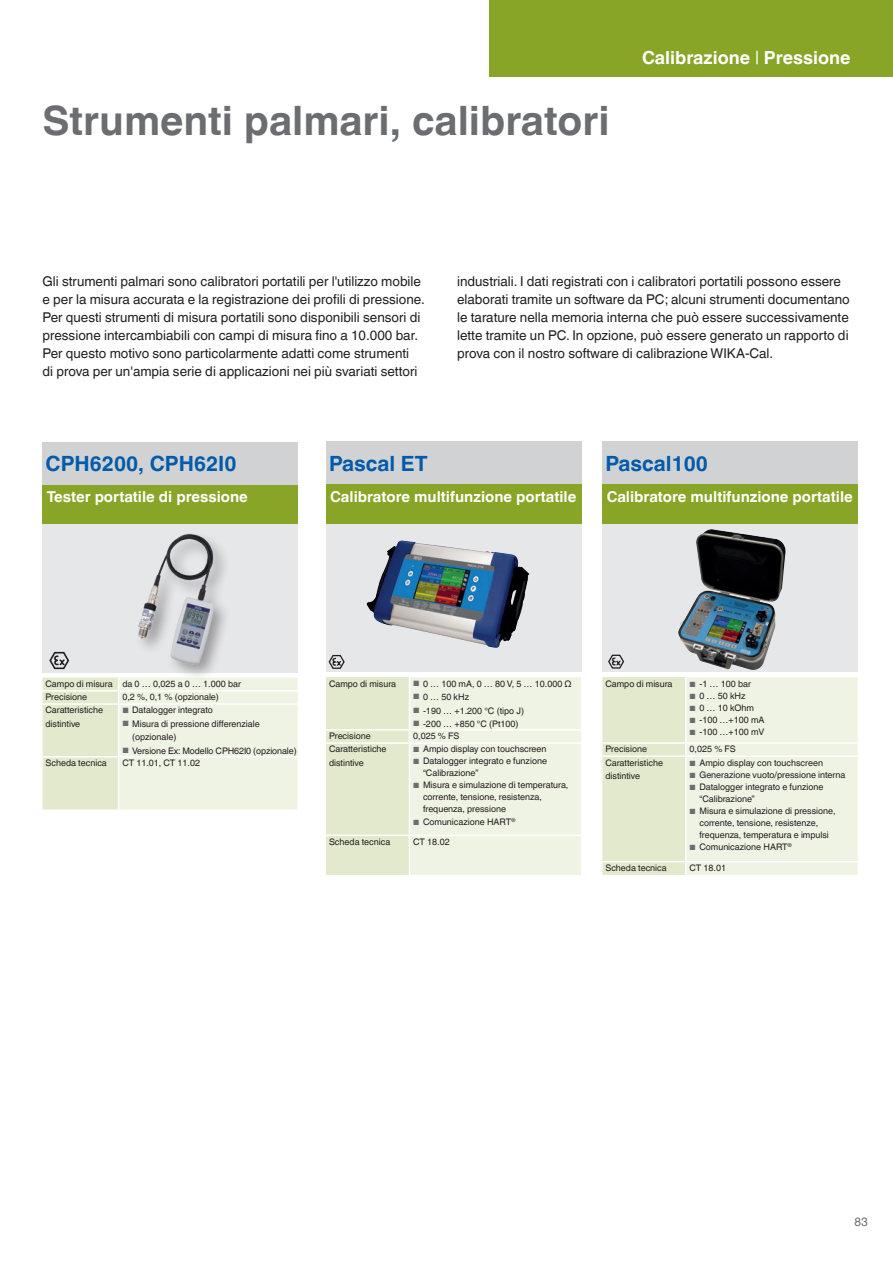
<style>
.page{position:relative;width:893px;height:1263px;background:#fff}
.page>*{position:absolute;margin:0;border:0;box-sizing:border-box;transform-origin:0 0}
.t1{font:700 40.5px "Helvetica World";color:#6c6d70}
.t2{font:700 21px "Helvetica World";color:#015aaa}
.t3{font:700 18px "Helvetica World";color:#fff}
.t4{font:700 15px "Helvetica World";color:#fff}
.t5{font:13.5px/18px "Helvetica World";color:#231f20}
.t6{font:12px "Helvetica World";color:#6c6d70}
.t7{font:9px/12px "Helvetica World";color:#231f20}
.s1{font-weight:400}
.s2{font-size:7.65px;color:#6c6d70}
.s3{font-size:7.5px;color:#6c6d70}
</style>
<div class="page">
<div style="left:489px;top:0;width:404px;height:77px;background:#89a527"></div>
<div style="left:43px;top:442px;width:255px;height:43px;background:#d1d2d4"></div>
<div style="left:43px;top:485px;width:255px;height:39px;background:#89a527"></div>
<div style="left:43px;top:524px;width:255px;height:149px;background:#e6e7e9"></div>
<svg style="left:43px;top:678px;width:255px;height:131px;background:#ebf0dc"></svg>
<hr style="left:43px;top:703px;width:76px;height:2px;background:#fff">
<hr style="left:119px;top:703px;width:179px;height:2px;background:#fff">
<hr style="left:118px;top:705px;width:1px;height:51px;background:#fff">
<hr style="left:43px;top:756px;width:76px;height:1px;background:#fff">
<hr style="left:119px;top:756px;width:179px;height:1px;background:#fff">
<hr style="left:118px;top:757px;width:1px;height:52px;background:#fff">
<div style="left:135px;top:531px;width:96px;height:150px;background:#231f20;opacity:.4"></div>
<img style="left:137px;top:533px;width:78px;height:132px">
<svg style="left:49px;top:652px;width:20px;height:17px"></svg>
<div style="left:326px;top:442px;width:255px;height:42px;background:#d1d2d4"></div>
<div style="left:326px;top:484px;width:255px;height:40px;background:#89a527"></div>
<svg style="left:326px;top:524px;width:255px;height:148px;background:#b9c0c7"></svg>
<svg style="left:326px;top:677px;width:255px;height:198px;background:#eaefdb"></svg>
<hr style="left:326px;top:742px;width:83px;height:2px;background:#fff">
<hr style="left:409px;top:742px;width:172px;height:2px;background:#fff">
<hr style="left:409px;top:744px;width:1px;height:90px;background:#fff">
<hr style="left:326px;top:834px;width:83px;height:2px;background:#fff">
<hr style="left:409px;top:834px;width:172px;height:2px;background:#fff">
<hr style="left:409px;top:836px;width:1px;height:39px;background:#fff">
<div style="left:602px;top:442px;width:256px;height:42px;background:#d1d2d4"></div>
<div style="left:602px;top:484px;width:256px;height:40px;background:#89a527"></div>
<svg style="left:602px;top:524px;width:256px;height:148px;background:#b3b8bb"></svg>
<svg style="left:602px;top:677px;width:256px;height:198px;background:#ebf0dc"></svg>
<svg style="left:329px;top:655px;width:16px;height:14px"></svg>
<img style="left:376px;top:540px;width:25px;height:55px">
<img style="left:696px;top:529px;width:15px;height:58px">
<svg style="left:608px;top:655px;width:16px;height:14px"></svg>
<h1 class="t1" style="left:43px;top:98px;width:569px">Strumenti palmari, calibratori</h1>
<h3 class="t3" style="left:642px;top:47px;width:210px">Calibrazione <span class="s1">|</span> Pressione</h3>
<p class="t5" style="left:43px;top:272px;width:384px">Gli strumenti palmari sono calibratori portatili per l'utilizzo mobile e per la misura accurata e la registrazione dei profili di pressione.<br>Per questi strumenti di misura portatili sono disponibili sensori di pressione intercambiabili con campi di misura fino a 10.000 bar.<br>Per questo motivo sono particolarmente adatti come strumenti<br>di prova per un'ampia serie di applicazioni nei più svariati settori</p>
<p class="t5" style="left:457px;top:272px;width:394px">industriali. I dati registrati con i calibratori portatili possono essere elaborati tramite un software da PC; alcuni strumenti documentano le tarature nella memoria interna che può essere successivamente lette tramite un PC. In opzione, può essere generato un rapporto di prova con il nostro software di calibrazione WIKA-Cal.</p>
<h2 class="t2" style="left:45px;top:451px;width:193px">CPH6200, CPH62I0</h2>
<h3 class="t4" style="left:47px;top:488px;width:203px">Tester portatile di pressione</h3>
<h2 class="t2" style="left:329px;top:451px;width:100px">Pascal ET</h2>
<h3 class="t4" style="left:330px;top:488px;width:248px">Calibratore multifunzione portatile</h3>
<h2 class="t2" style="left:605px;top:451px;width:104px">Pascal100</h2>
<h3 class="t4" style="left:607px;top:488px;width:248px">Calibratore multifunzione portatile</h3>
<p class="t7" style="left:45px;top:677px;width:197px;line-height:13.2px">Campo di misura da 0 … 0,025 a 0 … 1.000 bar<br>Precisione</p>
<p class="t7" style="left:122px;top:691px;width:98px">0,2 %, 0,1 % (opzionale)</p>
<p class="t7" style="left:45px;top:704px;width:59px;line-height:13.5px">Caratteristiche distintive</p>
<p class="t7" style="left:122px;top:704px;width:92px"><span class="s2">■</span> Datalogger integrato</p>
<p class="t7" style="left:132px;top:717px;width:129px;line-height:13.5px;text-indent:-10px"><span class="s2">■</span> Misura di pressione differenziale (opzionale)</p>
<p class="t7" style="left:122px;top:745px;width:176px"><span class="s2">■</span> Versione Ex: Modello CPH62I0 (opzionale)</p>
<p class="t7" style="left:45px;top:757px;width:63px">Scheda tecnica</p>
<p class="t7" style="left:122px;top:757px;width:79px">CT 11.01, CT 11.02</p>
<p class="t7" style="left:329px;top:677px;width:69px">Campo di misura</p>
<p class="t7" style="left:413px;top:677px;width:160px"><span class="s2">■</span> 0 … 100 mA, 0 … 80 V, 5 … 10.000 Ω</p>
<p class="t7" style="left:413px;top:691px;width:57px"><span class="s2">■</span> 0 … 50 kHz</p>
<p class="t7" style="left:413px;top:704px;width:112px"><span class="s2">■</span> -190 … +1.200 °C (tipo J)</p>
<p class="t7" style="left:413px;top:718px;width:107px"><span class="s2">■</span> -200 … +850 °C (Pt100)</p>
<p class="t7" style="left:329px;top:730px;width:43px">Precisione</p>
<p class="t7" style="left:413px;top:730px;width:48px">0,025 % FS</p>
<p class="t7" style="left:329px;top:743px;width:59px;line-height:13.5px">Caratteristiche distintive</p>
<p class="t7" style="left:413px;top:743px;width:135px"><span class="s3">■</span> Ampio display con touchscreen</p>
<p class="t7" style="left:423px;top:755px;width:125px;text-indent:-10px"><span class="s3">■</span> Datalogger integrato e funzione “Calibrazione”</p>
<p class="t7" style="left:423px;top:779px;width:147px;text-indent:-10px"><span class="s3">■</span> Misura e simulazione di temperatura, corrente, tensione, resistenza, frequenza, pressione</p>
<p class="t7" style="left:413px;top:815px;width:104px"><span class="s3">■</span> Comunicazione HART<sup>®</sup></p>
<p class="t7" style="left:329px;top:836px;width:63px">Scheda tecnica</p>
<p class="t7" style="left:413px;top:836px;width:38px">CT 18.02</p>
<p class="t7" style="left:605px;top:677px;width:69px">Campo di misura</p>
<p class="t7" style="left:690px;top:677px;width:63px"><span class="s3">■</span> -1 … 100 bar</p>
<p class="t7" style="left:690px;top:689px;width:57px"><span class="s3">■</span> 0 … 50 kHz</p>
<p class="t7" style="left:690px;top:701px;width:66px"><span class="s3">■</span> 0 … 10 kOhm</p>
<p class="t7" style="left:690px;top:713px;width:76px"><span class="s3">■</span> -100 …+100 mA</p>
<p class="t7" style="left:690px;top:725px;width:76px"><span class="s3">■</span> -100 …+100 mV</p>
<p class="t7" style="left:605px;top:743px;width:43px">Precisione</p>
<p class="t7" style="left:690px;top:743px;width:48px">0,025 % FS</p>
<p class="t7" style="left:605px;top:756px;width:59px;line-height:13.5px">Caratteristiche distintive</p>
<p class="t7" style="left:690px;top:756px;width:135px"><span class="s3">■</span> Ampio display con touchscreen</p>
<p class="t7" style="left:690px;top:768px;width:157px"><span class="s3">■</span> Generazione vuoto/pressione interna</p>
<p class="t7" style="left:699px;top:780px;width:125px;text-indent:-10px"><span class="s3">■</span> Datalogger integrato e funzione “Calibrazione”</p>
<p class="t7" style="left:699px;top:804px;width:138px;text-indent:-10px"><span class="s3">■</span> Misura e simulazione di pressione, corrente, tensione, resistenze, frequenza, temperatura e impulsi</p>
<p class="t7" style="left:690px;top:840px;width:104px"><span class="s3">■</span> Comunicazione HART<sup>®</sup></p>
<p class="t7" style="left:605px;top:862px;width:63px">Scheda tecnica</p>
<p class="t7" style="left:690px;top:862px;width:38px">CT 18.01</p>
<h3 class="t6" style="left:854px;top:1215px;width:15px">83</h3>
</div>
